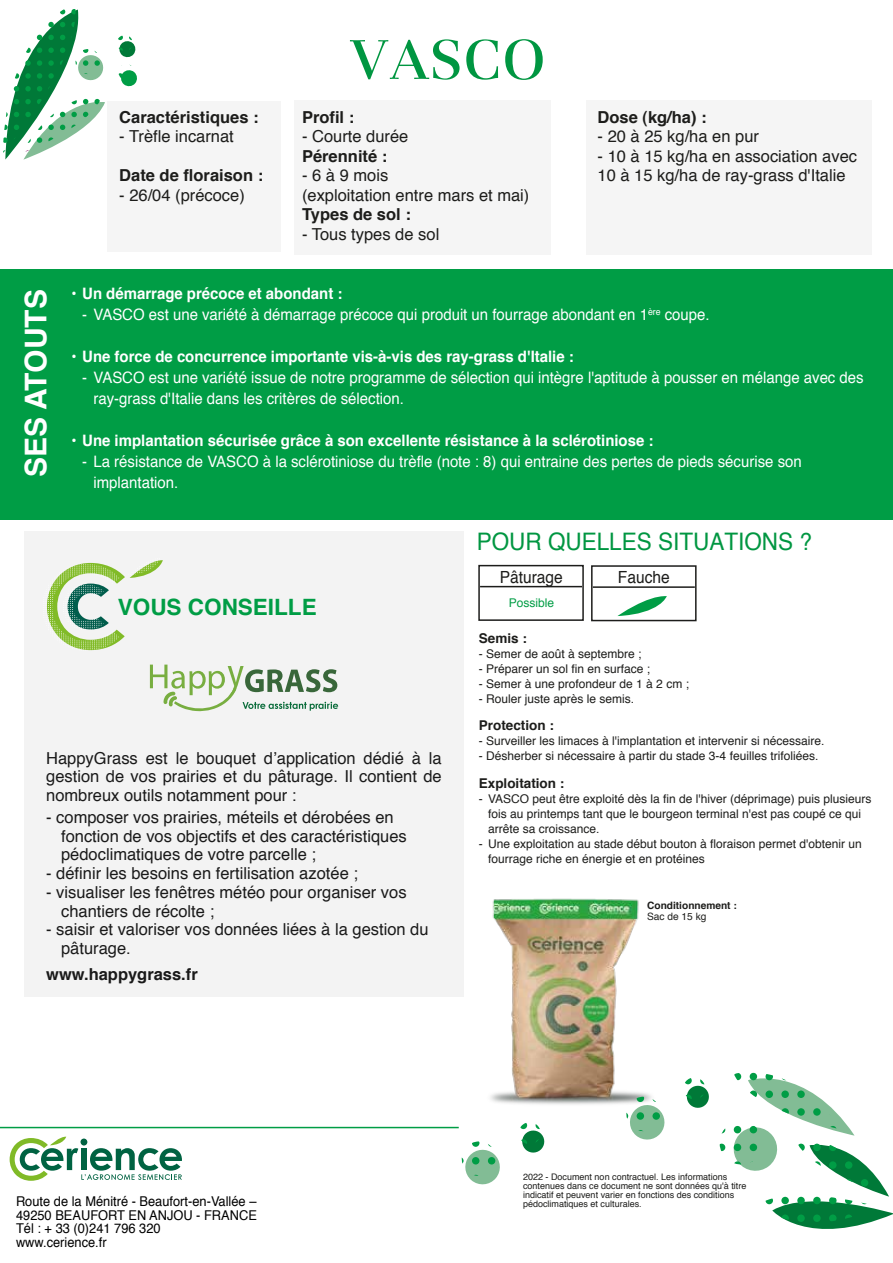
<style>
.page{position:relative;width:893px;height:1263px;background:#fff}
.page>*{position:absolute;margin:0;border:0;box-sizing:border-box;transform-origin:0 0}
.t1{font:500 58.2px "Basilia Std";color:#009641}
.t2{font:700 30px "Helvetica";color:#fff}
.t3{font:24.15px "Helvetica";color:#009641;scale:.93 1}
.t4{font:700 22.5px "Helvetica";color:#009d45}
.t5{font:16.8px "Helvetica";color:#1d1d1b;scale:.93 1}
.t6{font:16.8px "Roboto";color:#1d1d1b;scale:.93 1}
.t7{font:16.5px/18.8px "Helvetica";color:rgb(1 1 1/.9)}
.t8{font:16.5px/19.5px "Helvetica";color:#1d1d1b}
.t9{font:700 16.5px "Helvetica";color:#1d1d1b}
.t10{font:700 16.5px "Helvetica";color:rgb(1 1 1/.9)}
.t11{font:15.75px/21px "Helvetica";color:#fff;scale:.95 1}
.t12{font:700 15.75px "Helvetica";color:#fff;scale:.95 1}
.t13{font:13.5px/13.5px "Helvetica";color:#010101;scale:.95 1}
.t14{font:700 13.5px "Helvetica";color:#1d1d1b}
.t15{font:12px/15px "Helvetica";color:#1d1d1b}
.t16{font:12px "Helvetica";color:#009d45}
.t17{font:700 10.2px "Helvetica";color:#1d1d1b}
.t18{font:10.2px "Helvetica";color:#1d1d1b}
.t19{font:9px/9px "Helvetica";color:#1d1d1b}
</style>
<div class="page">
<svg style="left:3px;top:9px;width:134px;height:151px"></svg>
<img style="left:490px;top:898px;width:149px;height:207px">
<div style="left:0;top:270px;width:893px;height:250px;background:#009d45"></div>
<hr style="left:0;top:1127px;width:459px;height:1px;background:#009d45">
<div style="left:478px;top:565px;width:106px;height:56px;background:#fff;border:2px solid #1d1d1b"></div>
<hr style="left:480px;top:586px;width:102px;height:1px;background:#1d1d1b">
<div style="left:591px;top:565px;width:106px;height:56px;background:#fff;border:2px solid #1d1d1b"></div>
<hr style="left:593px;top:586px;width:102px;height:2px;background:#1d1d1b">
<svg style="left:617px;top:596px;width:50px;height:20px"></svg>
<svg style="left:10px;top:1136px;width:172px;height:45px"></svg>
<div style="left:107px;top:102px;width:174px;height:150px;background:#f5f5f5"></div>
<div style="left:294px;top:100px;width:257px;height:155px;background:#f5f5f5"></div>
<div style="left:587px;top:100px;width:285px;height:154px;background:#f5f5f5"></div>
<svg style="left:719px;top:1072px;width:174px;height:157px"></svg>
<svg style="left:461px;top:1123px;width:84px;height:62px"></svg>
<svg style="left:624px;top:1077px;width:85px;height:63px"></svg>
<div style="left:24px;top:531px;width:440px;height:466px;background:#f3f3f3"></div>
<svg style="left:46px;top:560px;width:117px;height:91px"></svg>
<svg style="left:150px;top:665px;width:188px;height:47px"></svg>
<h2 class="t2" style="left:15px;top:477px;width:189px;rotate:-90deg">SES ATOUTS</h2>
<h3 class="t9" style="left:119px;top:106px;width:141px">Caractéristiques :</h3>
<h3 class="t8" style="left:119px;top:128px;width:116px">- Trèfle incarnat</h3>
<h3 class="t9" style="left:119px;top:164px;width:145px">Date de floraison :</h3>
<h3 class="t8" style="left:119px;top:186px;width:127px">- 26/04 (précoce)</h3>
<h1 class="t1" style="left:349px;top:27px;width:198px">VASCO</h1>
<h3 class="t9" style="left:302px;top:106px;width:54px">Profil :</h3>
<h3 class="t8" style="left:302px;top:128px;width:108px">- Courte durée</h3>
<h3 class="t9" style="left:302px;top:145px;width:87px">Pérennité :</h3>
<h3 class="t8" style="left:302px;top:167px;width:229px">- 6 à 9 mois<br>(exploitation entre mars et mai)</h3>
<h3 class="t9" style="left:302px;top:203px;width:110px">Types de sol :</h3>
<h3 class="t8" style="left:302px;top:225px;width:139px">- Tous types de sol</h3>
<h3 class="t9" style="left:598px;top:106px;width:111px">Dose (kg/ha) :</h3>
<h3 class="t8" style="left:598px;top:128px;width:163px">- 20 à 25 kg/ha en pur</h3>
<h3 class="t8" style="left:598px;top:147px;width:261px">- 10 à 15 kg/ha en association avec<br>10 à 15 kg/ha de ray-grass d'Italie</h3>
<h3 class="t12" style="left:72px;top:283px;width:287px">• Un démarrage précoce et abondant :</h3>
<h3 class="t11" style="left:82px;top:305px;width:662px">- VASCO est une variété à démarrage précoce qui produit un fourrage abondant en 1<sup>ère</sup> coupe.</h3>
<h3 class="t12" style="left:72px;top:346px;width:530px">• Une force de concurrence importante vis-à-vis des ray-grass d'Italie :</h3>
<h3 class="t11" style="left:93px;top:368px;width:812px;text-indent:-11px">- VASCO est une variété issue de notre programme de sélection qui intègre l'aptitude à pousser en mélange avec des ray-grass d'Italie dans les critères de sélection.</h3>
<h3 class="t12" style="left:72px;top:430px;width:614px">• Une implantation sécurisée grâce à son excellente résistance à la sclérotiniose :</h3>
<h3 class="t11" style="left:93px;top:452px;width:747px;text-indent:-11px">- La résistance de VASCO à la sclérotiniose du trèfle (note : 8) qui entraine des pertes de pieds sécurise son implantation.</h3>
<h3 class="t4" style="left:118px;top:592px;width:200px">VOUS CONSEILLE</h3>
<h3 class="t3" style="left:477px;top:525px;width:362px">POUR QUELLES SITUATIONS ?</h3>
<h3 class="t5" style="left:500px;top:565px;width:69px">Pâturage</h3>
<h3 class="t6" style="left:600px;top:565px;width:101px">Enrubannage</h3>
<h3 class="t5" style="left:618px;top:566px;width:57px">Fauche</h3>
<p class="t16" style="left:509px;top:594px;width:47px">Possible</p>
<h3 class="t7" style="left:46px;top:749px;width:397px;text-align:justify">HappyGrass est le bouquet d’application dédié à la gestion de vos prairies et du pâturage. Il contient de nombreux outils notamment pour :</h3>
<h3 class="t7" style="left:61px;top:809px;width:347px;text-indent:-15px">- composer vos prairies, méteils et dérobées en fonction de vos objectifs et des caractéristiques pédoclimatiques de votre parcelle ;</h3>
<h3 class="t7" style="left:46px;top:865px;width:313px">- définir les besoins en fertilisation azotée ;</h3>
<h3 class="t7" style="left:61px;top:883px;width:347px;text-indent:-15px">- visualiser les fenêtres météo pour organiser vos chantiers de récolte ;</h3>
<h3 class="t7" style="left:61px;top:921px;width:369px;text-indent:-15px">- saisir et valoriser vos données liées à la gestion du pâturage.</h3>
<h3 class="t10" style="left:46px;top:963px;width:153px">www.happygrass.fr</h3>
<p class="t14" style="left:479px;top:629px;width:50px">Semis :</p>
<p class="t15" style="left:479px;top:647px;width:164px">- Semer de août à septembre ;</p>
<p class="t15" style="left:479px;top:662px;width:173px">- Préparer un sol fin en surface ;</p>
<p class="t15" style="left:479px;top:677px;width:212px">- Semer à une profondeur de 1 à 2 cm ;</p>
<p class="t15" style="left:479px;top:692px;width:157px">- Rouler juste après le semis.</p>
<p class="t14" style="left:479px;top:716px;width:77px">Protection :</p>
<p class="t15" style="left:479px;top:734px;width:347px">- Surveiller les limaces à l'implantation et intervenir si nécessaire.</p>
<p class="t15" style="left:479px;top:749px;width:341px">- Désherber si nécessaire à partir du stade 3-4 feuilles trifoliées.</p>
<p class="t14" style="left:479px;top:774px;width:87px">Exploitation :</p>
<p class="t15" style="left:488px;top:792px;width:385px;text-indent:-9px">- VASCO peut être exploité dès la fin de l'hiver (déprimage) puis plusieurs fois au printemps tant que le bourgeon terminal n'est pas coupé ce qui arrête sa croissance.</p>
<p class="t15" style="left:488px;top:837px;width:375px;text-indent:-9px">- Une exploitation au stade début bouton à floraison permet d'obtenir un fourrage riche en énergie et en protéines</p>
<p class="t17" style="left:647px;top:898px;width:91px">Conditionnement :</p>
<p class="t18" style="left:647px;top:910px;width:61px">Sac de 15 kg</p>
<p class="t13" style="left:16px;top:1195px;width:255px">Route de la Ménitré - Beaufort-en-Vallée –<br>49250 BEAUFORT EN ANJOU - FRANCE<br>Tél : + 33 (0)241 796 320<br>www.cerience.fr</p>
<p class="t19" style="left:523px;top:1173px;width:225px">2022 - Document non contractuel. Les informations contenues dans ce document ne sont données qu'à titre indicatif et peuvent varier en fonctions des conditions pédoclimatiques et culturales.</p>
</div>
